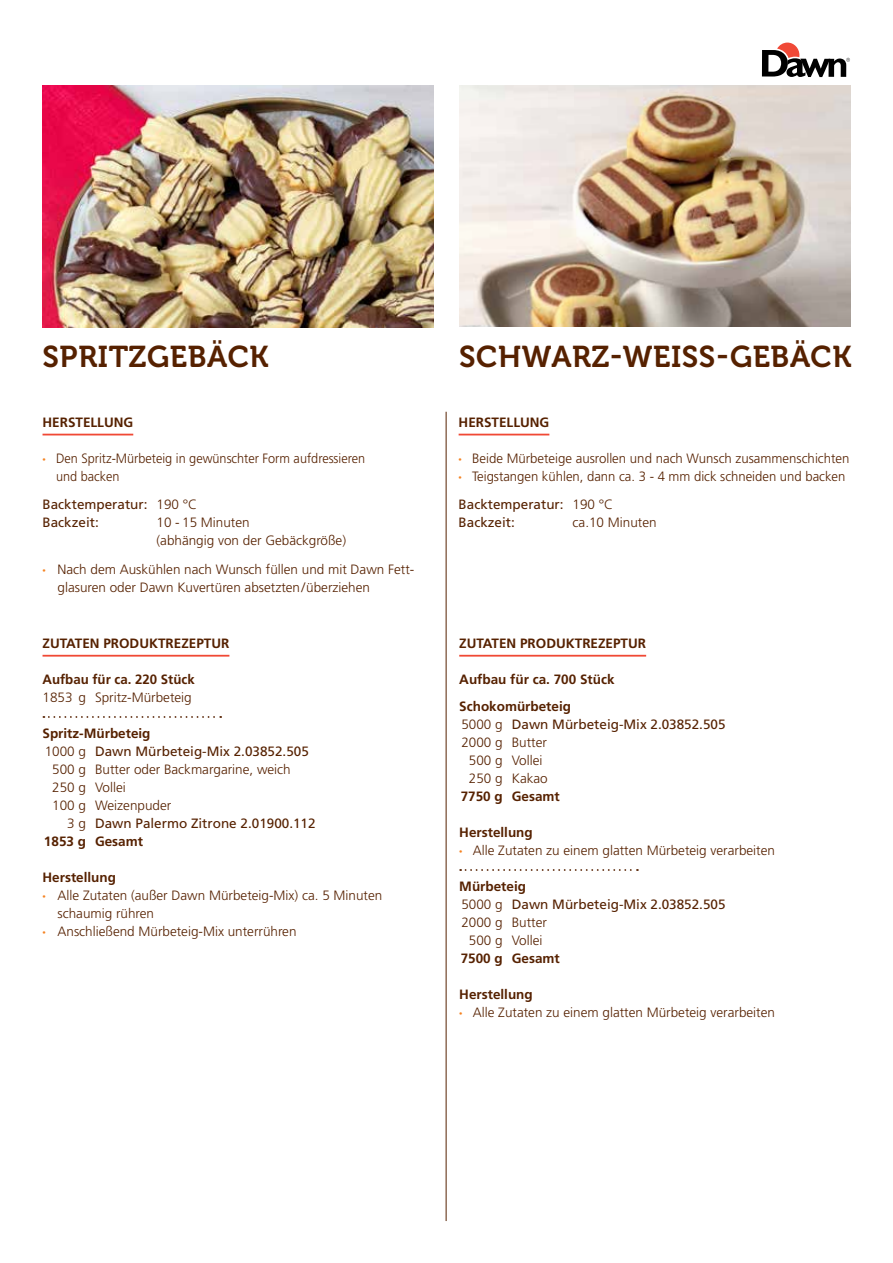
<style>
.page{position:relative;width:893px;height:1263px;background:#fff}
.page>*{position:absolute;margin:0;border:0;box-sizing:border-box;transform-origin:0 0}
.t1{font:30px "Museo 700";letter-spacing:.02em;color:#562100}
.t2{font:300 13.5px/18px "Frutiger LT Std";color:#562100}
.t3{font:700 13.5px/27px "Frutiger LT Std";color:#562100}
.t4{font:13.5px/18px "Frutiger LT Std";color:#562100}
.t5{font:300 13.5px/18px "Frutiger LT Std";color:#562100;scale:.94 1}
.s1{font-family:"Myriad Pro";color:#f58220}
.s2{font-weight:300}
.s3{font-weight:400}
</style>
<div class="page">
<hr style="left:43px;top:655px;width:186px;height:2px;background:#f04935">
<svg style="left:43px;top:716px;width:178px;height:2px"></svg>
<hr style="left:43px;top:434px;width:90px;height:1px;background:#f04935">
<img style="left:43px;top:85px;width:391px;height:242px">
<img style="left:459px;top:85px;width:391px;height:242px">
<hr style="left:459px;top:655px;width:187px;height:2px;background:#f04935">
<svg style="left:460px;top:869px;width:178px;height:2px"></svg>
<hr style="left:459px;top:434px;width:90px;height:1px;background:#f04935">
<hr style="left:446px;top:412px;width:1px;height:809px;background:#562100">
<svg style="left:762px;top:43px;width:88px;height:34px"></svg>
<h1 class="t1" style="left:43px;top:340px;width:228px">SPRITZGEBÄCK</h1>
<p class="t3" style="left:43px;top:409px;width:92px">HERSTELLUNG</p>
<p class="t5" style="left:56px;top:449px;width:330px;text-indent:-14px"><span class="s1">•</span> Den Spritz-Mürbeteig in gewünschter Form aufdressieren und backen</p>
<p class="t4" style="left:43px;top:496px;width:156px">Backtemperatur: <span class="s2">190 °C<br></span>Backzeit:</p>
<p class="t2" style="left:157px;top:514px;width:191px">10 - 15 Minuten<br>(abhängig von der Gebäckgröße)</p>
<p class="t2" style="left:58px;top:560px;width:358px;text-indent:-15px"><span class="s1">•</span> Nach dem Auskühlen nach Wunsch füllen und mit Dawn Fett&shy;glasuren oder Dawn Kuvertüren absetzten/überziehen</p>
<p class="t3" style="left:43px;top:630px;width:188px">ZUTATEN PRODUKTREZEPTUR</p>
<p class="t3" style="left:43px;top:666px;width:154px">Aufbau für ca. 220 Stück</p>
<p class="t2" style="left:43px;top:688px;width:151px">1853 g Spritz-Mürbeteig</p>
<p class="t3" style="left:43px;top:720px;width:110px">Spritz-Mürbeteig</p>
<p class="t4" style="left:45px;top:742px;width:266px"><span class="s2">1000 g</span> Dawn Mürbeteig-Mix 2.03852.505</p>
<p class="t2" style="left:52px;top:760px;width:240px">500 g Butter oder Backmargarine, weich</p>
<p class="t2" style="left:52px;top:778px;width:75px">250 g Vollei</p>
<p class="t2" style="left:52px;top:796px;width:121px">100 g Weizenpuder</p>
<p class="t4" style="left:67px;top:814px;width:250px"><span class="s2">3 g</span> Dawn Palermo Zitrone 2.01900.112</p>
<p class="t3" style="left:44px;top:828px;width:101px">1853 g Gesamt</p>
<p class="t3" style="left:43px;top:864px;width:75px">Herstellung</p>
<p class="t2" style="left:58px;top:886px;width:326px;text-indent:-15px"><span class="s1">•</span> Alle Zutaten (außer Dawn Mürbeteig-Mix) ca. 5 Minuten schaumig rühren</p>
<p class="t2" style="left:43px;top:922px;width:256px"><span class="s1">•</span> Anschließend Mürbeteig-Mix unterrühren</p>
<h1 class="t1" style="left:459px;top:340px;width:394px">SCHWARZ-WEISS-GEBÄCK</h1>
<p class="t3" style="left:459px;top:409px;width:92px">HERSTELLUNG</p>
<p class="t2" style="left:459px;top:449px;width:392px"><span class="s1">•</span> Beide Mürbeteige ausrollen und nach Wunsch zusammenschichten</p>
<p class="t2" style="left:459px;top:462px;width:388px;line-height:28.5px"><span class="s1">•</span> Teigstangen kühlen, dann ca. 3 - 4 mm dick schneiden und backen<br><span class="s3">Backtemperatur:</span> 190 °C</p>
<p class="t4" style="left:459px;top:514px;width:58px">Backzeit:</p>
<p class="t2" style="left:573px;top:514px;width:86px">ca.10 Minuten</p>
<p class="t3" style="left:459px;top:630px;width:188px">ZUTATEN PRODUKTREZEPTUR</p>
<p class="t3" style="left:459px;top:666px;width:157px">Aufbau für ca. 700 Stück<br>Schokomürbeteig</p>
<p class="t4" style="left:461px;top:715px;width:266px"><span class="s2">5000 g</span> Dawn Mürbeteig-Mix 2.03852.505</p>
<p class="t2" style="left:461px;top:733px;width:87px">2000 g Butter</p>
<p class="t2" style="left:469px;top:751px;width:75px">500 g Vollei</p>
<p class="t2" style="left:469px;top:769px;width:80px">250 g Kakao</p>
<p class="t3" style="left:461px;top:783px;width:101px">7750 g Gesamt</p>
<p class="t3" style="left:459px;top:819px;width:75px">Herstellung</p>
<p class="t2" style="left:459px;top:841px;width:317px"><span class="s1">•</span> Alle Zutaten zu einem glatten Mürbeteig verarbeiten</p>
<p class="t3" style="left:459px;top:873px;width:68px">Mürbeteig</p>
<p class="t4" style="left:461px;top:895px;width:266px"><span class="s2">5000 g</span> Dawn Mürbeteig-Mix 2.03852.505</p>
<p class="t2" style="left:461px;top:913px;width:87px">2000 g Butter</p>
<p class="t2" style="left:469px;top:931px;width:75px">500 g Vollei</p>
<p class="t3" style="left:461px;top:945px;width:101px">7500 g Gesamt</p>
<p class="t3" style="left:459px;top:981px;width:75px">Herstellung</p>
<p class="t2" style="left:459px;top:1003px;width:317px"><span class="s1">•</span> Alle Zutaten zu einem glatten Mürbeteig verarbeiten</p>
</div>
